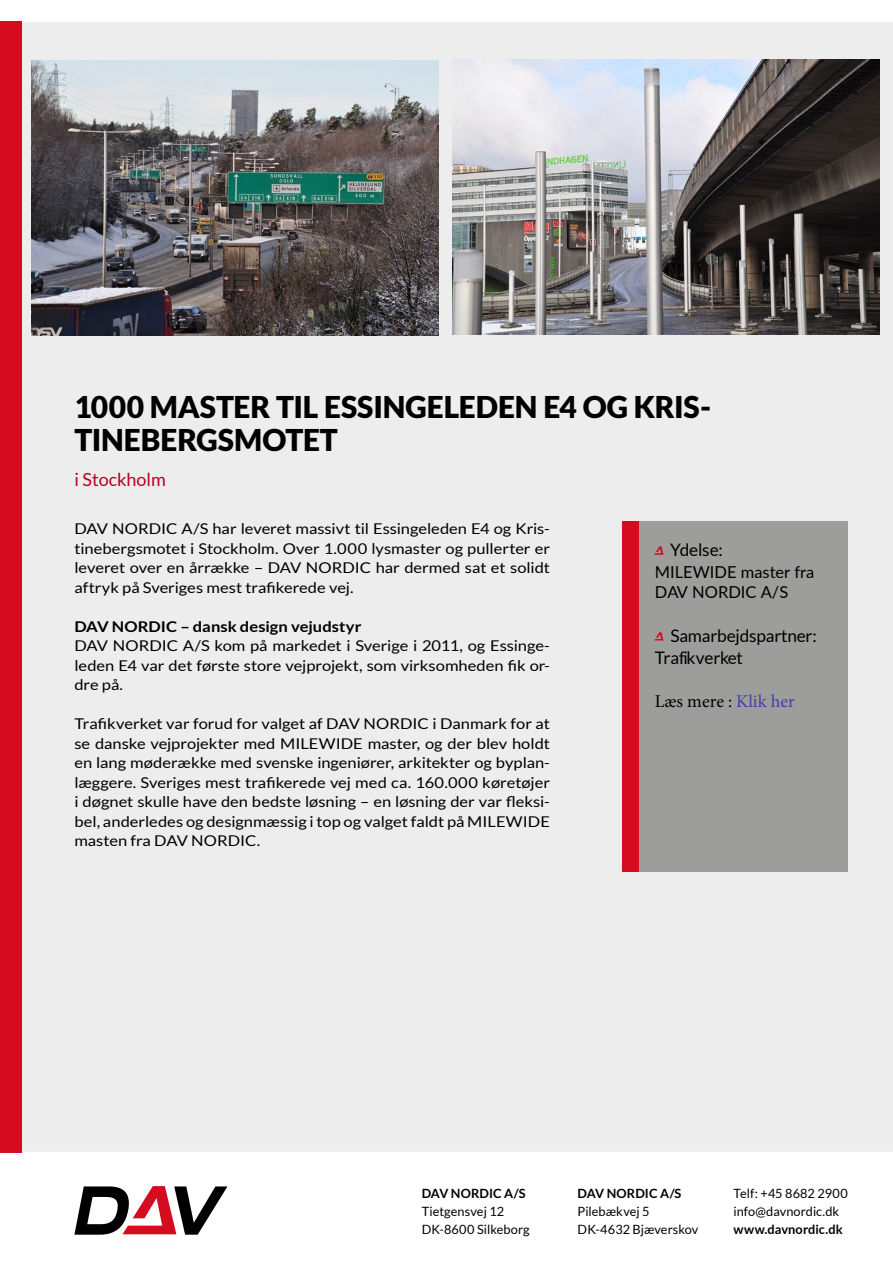
<style>
.page{position:relative;width:893px;height:1263px;background:#fff}
.page>*{position:absolute;margin:0;border:0;box-sizing:border-box;transform-origin:0 0}
.t1{font:900 30px/33px "Lato";letter-spacing:-.005em;color:#000}
.t2{font:18px "Minion Pro";color:#000}
.t3{font:18px "Lato";color:#ba0020}
.t4{font:17.25px/22.5px "Lato";letter-spacing:-.01em;color:#000}
.t5{font:16.5px/19.8px "Lato";color:#000}
.t6{font:14.85px/19.5px "Lato";color:#000;text-align:justify;scale:1.11 1}
.t7{font:700 14.85px "Lato";letter-spacing:.005em;color:#000;scale:1.11 1}
.t8{font:12.75px/18px "Lato";letter-spacing:.005em;color:#000}
.t9{font:700 12.75px "Lato";letter-spacing:.005em;color:#000}
.s1{color:#4040aa}
</style>
<div class="page">
<div style="left:21px;top:21px;width:872px;height:1131px;background:#ededed"></div>
<div style="left:623px;top:521px;width:224px;height:350px;background:#9d9d9c"></div>
<div style="left:622px;top:521px;width:17px;height:350px;background:#d50b1f"></div>
<svg style="left:654px;top:546px;width:9px;height:9px"></svg>
<svg style="left:654px;top:632px;width:9px;height:8px"></svg>
<img style="left:32px;top:60px;width:406px;height:276px">
<img style="left:452px;top:60px;width:428px;height:274px">
<div style="left:0;top:21px;width:21px;height:1131px;background:#d50b1f"></div>
<svg style="left:74px;top:1186px;width:153px;height:49px"></svg>
<h1 class="t1" style="left:74px;top:390px;width:638px">1000 MASTER TIL ESSINGELEDEN E4 OG KRIS-<br>TINEBERGSMOTET</h1>
<p class="t3" style="left:74px;top:469px;width:93px">i Stockholm</p>
<p class="t6" style="left:74px;top:519px;width:430px">DAV NORDIC A/S har leveret massivt til Essingeleden E4 og Kris&shy;tinebergsmotet i Stockholm. Over 1.000 lysmaster og pullerter er leveret over en årrække – DAV NORDIC har dermed sat et solidt aftryk på Sveriges mest trafikerede vej.</p>
<p class="t7" style="left:74px;top:618px;width:260px">DAV NORDIC – dansk design vejudstyr</p>
<p class="t6" style="left:74px;top:636px;width:430px">DAV NORDIC A/S kom på markedet i Sverige i 2011, og Essinge&shy;leden E4 var det første store vejprojekt, som virksomheden fik or&shy;dre på.</p>
<p class="t6" style="left:74px;top:714px;width:430px">Trafikverket var forud for valget af DAV NORDIC i Danmark for at se danske vejprojekter med MILEWIDE master, og der blev holdt en lang møderække med svenske ingeniører, arkitekter og byplan&shy;læggere. Sveriges mest trafikerede vej med ca. 160.000 køretøjer i døgnet skulle have den bedste løsning – en løsning der var fleksi&shy;bel, anderledes og designmæssig i top og valget faldt på MILEWIDE masten fra DAV NORDIC.</p>
<p class="t4" style="left:670px;top:538px;width:54px">Ydelse:</p>
<p class="t5" style="left:655px;top:562px;width:161px">MILEWIDE master fra<br>DAV NORDIC A/S</p>
<p class="t4" style="left:655px;top:624px;width:163px;text-indent:16px">Samarbejdspartner:<br>Trafikverket</p>
<p class="t2" style="left:655px;top:690px;width:141px">Læs mere : <span class="s1">Klik her</span></p>
<p class="t9" style="left:422px;top:1186px;width:105px">DAV NORDIC A/S</p>
<p class="t8" style="left:422px;top:1202px;width:110px">Tietgensvej 12<br>DK-8600 Silkeborg</p>
<p class="t9" style="left:578px;top:1186px;width:105px">DAV NORDIC A/S</p>
<p class="t8" style="left:578px;top:1202px;width:122px">Pilebækvej 5<br>DK-4632 Bjæverskov</p>
<p class="t8" style="left:733px;top:1184px;width:116px">Telf: +45 8682 2900 info@davnordic.dk</p>
<p class="t9" style="left:733px;top:1222px;width:111px">www.davnordic.dk</p>
</div>
